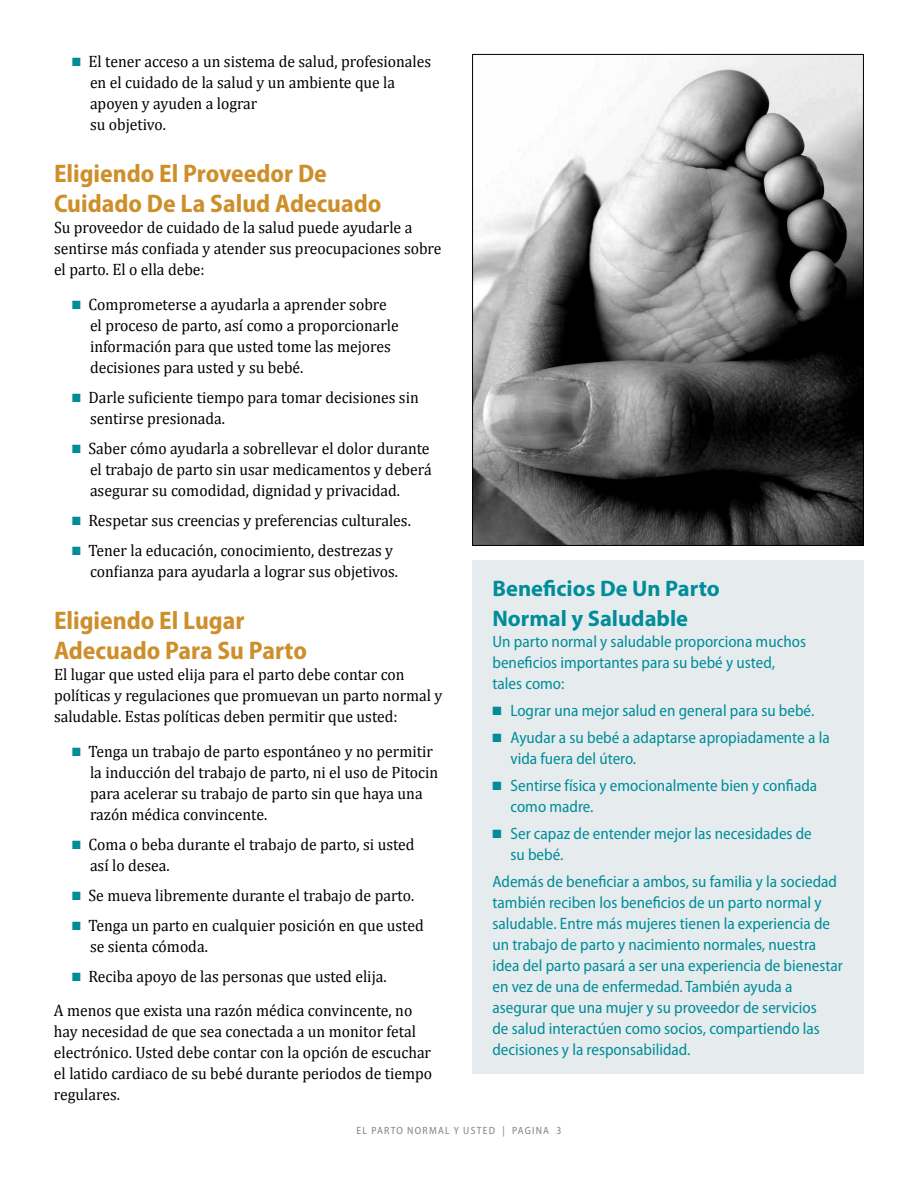
<style>
.page{position:relative;width:918px;height:1188px;background:#fff}
.page>*{position:absolute;margin:0;border:0;box-sizing:border-box;transform-origin:0 0}
.t1{font:700 semi-condensed 25.5px/30px "Myriad Pro";color:#ce8f2a}
.t2{font:700 22.5px/30px "Myriad Pro";color:#008d99}
.t3{font:16.5px/21px "Cambria";color:#000;scale:.95 1}
.t4{font:semi-condensed 16.5px/21px "Myriad Pro";color:#008d99}
.t5{font:semi-condensed 10.5px "Myriad Pro";letter-spacing:.12em;color:#808285}
.s1{color:#008d99}
</style>
<div class="page">
<div style="left:472px;top:560px;width:392px;height:514px;background:#e6ecee"></div>
<img style="left:474px;top:56px;width:388px;height:488px">
<p class="t3" style="left:90px;top:51px;width:361px;text-indent:-18px"><span class="s1">■</span> El tener acceso a un sistema de salud, profesionales en el cuidado de la salud y un ambiente que la apoyen y ayuden a lograr<br>su objetivo.</p>
<h1 class="t1" style="left:54px;top:159px;width:329px">Eligiendo El Proveedor De<br>Cuidado De La Salud Adecuado</h1>
<p class="t3" style="left:54px;top:217px;width:409px">Su proveedor de cuidado de la salud puede ayudarle a sentirse más confiada y atender sus preocupaciones sobre el parto. El o ella debe:</p>
<p class="t3" style="left:90px;top:294px;width:326px;text-indent:-18px"><span class="s1">■</span> Comprometerse a ayudarla a aprender sobre el proceso de parto, así como a proporcionarle información para que usted tome las mejores decisiones para usted y su bebé.</p>
<p class="t3" style="left:90px;top:387px;width:348px;text-indent:-18px"><span class="s1">■</span> Darle suficiente tiempo para tomar decisiones sin sentirse presionada.</p>
<p class="t3" style="left:90px;top:438px;width:361px;text-indent:-18px"><span class="s1">■</span> Saber cómo ayudarla a sobrellevar el dolor durante el trabajo de parto sin usar medicamentos y deberá asegurar su comodidad, dignidad y privacidad.</p>
<p class="t3" style="left:72px;top:510px;width:358px"><span class="s1">■</span> Respetar sus creencias y preferencias culturales.</p>
<p class="t3" style="left:90px;top:540px;width:326px;text-indent:-18px"><span class="s1">■</span> Tener la educación, conocimiento, destrezas y confianza para ayudarla a lograr sus objetivos.</p>
<h1 class="t1" style="left:54px;top:606px;width:254px">Eligiendo El Lugar<br>Adecuado Para Su Parto</h1>
<p class="t3" style="left:54px;top:664px;width:410px">El lugar que usted elija para el parto debe contar con políticas y regulaciones que promuevan un parto normal y saludable. Estas políticas deben permitir que usted:</p>
<p class="t3" style="left:90px;top:741px;width:368px;text-indent:-18px"><span class="s1">■</span> Tenga un trabajo de parto espontáneo y no permitir la inducción del trabajo de parto, ni el uso de Pitocin para acelerar su trabajo de parto sin que haya una razón médica convincente.</p>
<p class="t3" style="left:90px;top:834px;width:343px;text-indent:-18px"><span class="s1">■</span> Coma o beba durante el trabajo de parto, si usted así lo desea.</p>
<p class="t3" style="left:72px;top:885px;width:362px"><span class="s1">■</span> Se mueva libremente durante el trabajo de parto.</p>
<p class="t3" style="left:90px;top:915px;width:353px;text-indent:-18px"><span class="s1">■</span> Tenga un parto en cualquier posición en que usted se sienta cómoda.</p>
<p class="t3" style="left:54px;top:959px;width:379px;line-height:34.5px;text-align:center"><span class="s1">■</span> Reciba apoyo de las personas que usted elija.<br>A menos que exista una razón médica convincente, no</p>
<p class="t3" style="left:54px;top:1021px;width:400px">hay necesidad de que sea conectada a un monitor fetal electrónico. Usted debe contar con la opción de escuchar el latido cardiaco de su bebé durante periodos de tiempo regulares.</p>
<h2 class="t2" style="left:493px;top:572px;width:229px">Beneficios De Un Parto<br>Normal y Saludable</h2>
<p class="t4" style="left:493px;top:631px;width:315px">Un parto normal y saludable proporciona muchos beneficios importantes para su bebé y usted, tales como:</p>
<p class="t4" style="left:493px;top:700px;width:323px">■ Lograr una mejor salud en general para su bebé.</p>
<p class="t4" style="left:511px;top:727px;width:321px;text-indent:-18px">■ Ayudar a su bebé a adaptarse apropiadamente a la vida fuera del útero.</p>
<p class="t4" style="left:511px;top:775px;width:308px;text-indent:-18px">■ Sentirse física y emocionalmente bien y confiada como madre.</p>
<p class="t4" style="left:511px;top:823px;width:303px;text-indent:-18px">■ Ser capaz de entender mejor las necesidades de su bebé.</p>
<p class="t4" style="left:493px;top:871px;width:352px">Además de beneficiar a ambos, su familia y la sociedad también reciben los beneficios de un parto normal y saludable. Entre más mujeres tienen la experiencia de un trabajo de parto y nacimiento normales, nuestra idea del parto pasará a ser una experiencia de bienestar en vez de una de enfermedad. También ayuda a asegurar que una mujer y su proveedor de servicios<br>de salud interactúen como socios, compartiendo las decisiones y la responsabilidad.</p>
<p class="t5" style="left:357px;top:1125px;width:206px">EL PARTO NORMAL Y USTED | PAGINA 3</p>
</div>
